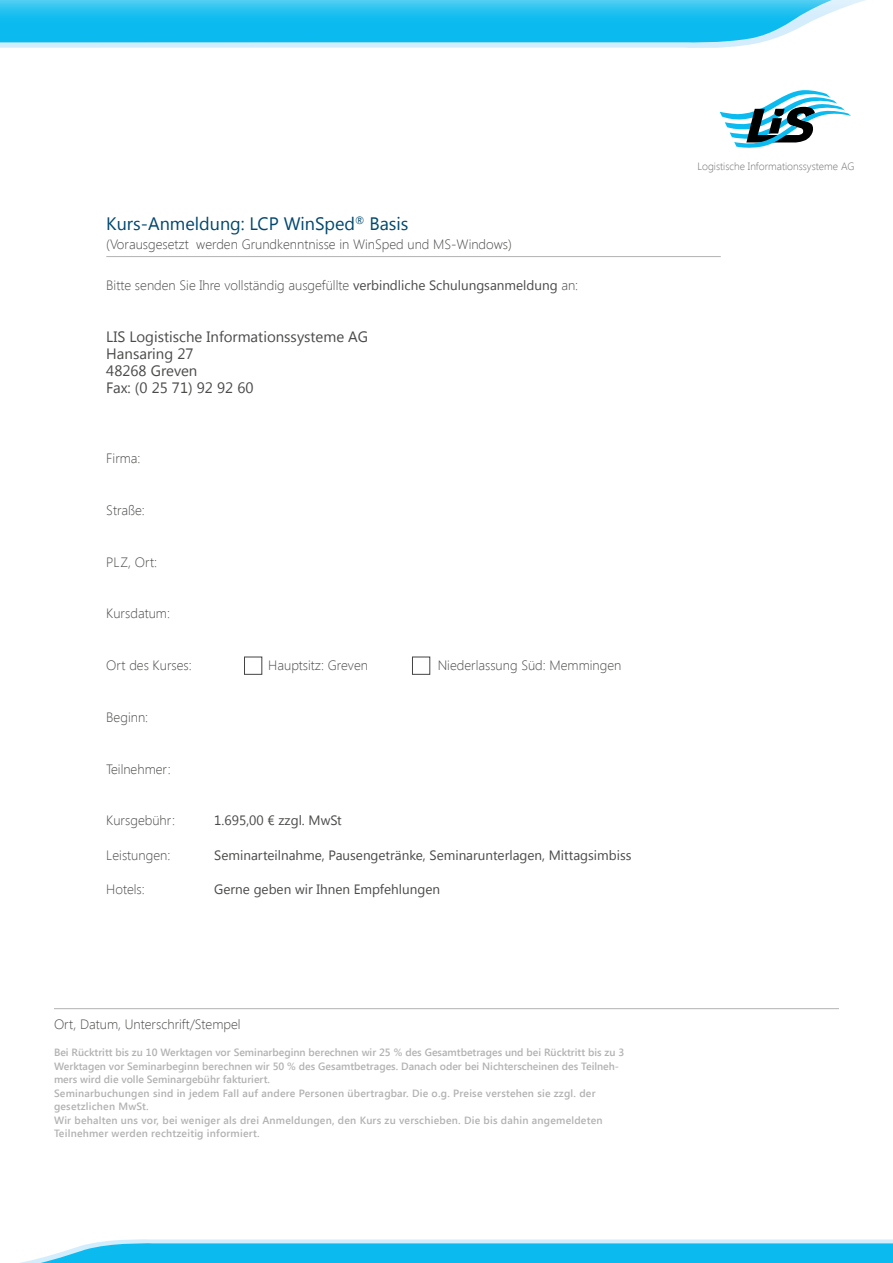
<style>
.page{position:relative;width:893px;height:1263px;background:#fff}
.page>*{position:absolute;margin:0;border:0;box-sizing:border-box;transform-origin:0 0}
.t1{font:18px "Segoe UI";color:#00486f}
.t2{font:15px "Segoe UI";color:#4a4a49}
.t3{font:300 13.5px "Segoe UI";color:#4a4a49}
.t4{font:13.5px "Segoe UI";color:#4a4a49}
.t5{font:600 10.5px/13.5px "Segoe UI";letter-spacing:.02em;color:#b3b2b2}
.t6{font:600 10.5px/13.5px "Segoe UI";color:#b3b2b2}
.t7{font:300 10.5px "Segoe UI";color:#706f6f}
.s1{font-weight:400}
</style>
<div class="page">
<svg style="left:0;top:24px;width:806px;height:24px;background:#44c9f2"></svg>
<svg style="left:0;top:0;width:865px;height:24px;background:#33c5f1"></svg>
<svg style="left:20px;top:1239px;width:873px;height:24px;background:#3dc8f2"></svg>
<svg style="left:720px;top:90px;width:131px;height:58px"></svg>
<hr style="left:106px;top:256px;width:615px;height:1px;background:#b3b2b2">
<hr style="left:54px;top:1008px;width:785px;height:1px;background:#b3b2b2">
<div style="left:244px;top:657px;width:18px;height:18px;border:1px solid #434343"></div>
<div style="left:412px;top:657px;width:18px;height:18px;border:1px solid #434343"></div>
<p class="t1" style="left:106px;top:211px;width:304px">Kurs-Anmeldung: LCP WinSped<sup>®</sup> Basis</p>
<p class="t3" style="left:106px;top:235px;width:407px">(Vorausgesetzt werden Grundkenntnisse in WinSped und MS-Windows)</p>
<p class="t3" style="left:106px;top:276px;width:473px">Bitte senden Sie Ihre vollständig ausgefüllte <span class="s1">verbindliche Schulungsanmeldung</span> an:</p>
<p class="t2" style="left:106px;top:326px;width:263px">LIS Logistische Informationssysteme AG</p>
<p class="t2" style="left:106px;top:343px;width:89px">Hansaring 27</p>
<p class="t2" style="left:106px;top:360px;width:93px">48268 Greven</p>
<p class="t2" style="left:106px;top:378px;width:149px">Fax: (0 25 71) 92 92 60</p>
<p class="t3" style="left:106px;top:449px;width:36px">Firma:</p>
<p class="t3" style="left:106px;top:501px;width:40px">Straße:</p>
<p class="t3" style="left:106px;top:553px;width:52px">PLZ, Ort:</p>
<p class="t3" style="left:106px;top:604px;width:65px">Kursdatum:</p>
<p class="t3" style="left:106px;top:656px;width:87px">Ort des Kurses:</p>
<p class="t3" style="left:268px;top:656px;width:101px">Hauptsitz: Greven</p>
<p class="t3" style="left:438px;top:656px;width:185px">Niederlassung Süd: Memmingen</p>
<p class="t3" style="left:106px;top:708px;width:43px">Beginn:</p>
<p class="t3" style="left:106px;top:760px;width:66px">Teilnehmer:</p>
<p class="t3" style="left:106px;top:811px;width:70px">Kursgebühr:</p>
<p class="t4" style="left:214px;top:811px;width:129px">1.695,00 € zzgl. MwSt</p>
<p class="t3" style="left:106px;top:846px;width:66px">Leistungen:</p>
<p class="t4" style="left:214px;top:846px;width:419px">Seminarteilnahme, Pausengetränke, Seminarunterlagen, Mittagsimbiss</p>
<p class="t3" style="left:106px;top:880px;width:40px">Hotels:</p>
<p class="t4" style="left:214px;top:880px;width:227px">Gerne geben wir Ihnen Empfehlungen</p>
<p class="t3" style="left:54px;top:1015px;width:188px">Ort, Datum, Unterschrift/Stempel</p>
<p class="t6" style="left:54px;top:1045px;width:572px">Bei Rücktritt bis zu 10 Werktagen vor Seminarbeginn berechnen wir 25 % des Gesamtbetrages und bei Rücktritt bis zu 3<br>Werktagen vor Seminarbeginn berechnen wir 50 % des Gesamtbetrages. Danach oder bei Nichterscheinen des Teilneh&shy;mers wird die volle Seminargebühr fakturiert.</p>
<p class="t5" style="left:54px;top:1086px;width:543px">Seminarbuchungen sind in jedem Fall auf andere Personen übertragbar. Die o.g. Preise verstehen sie zzgl. der gesetzlichen MwSt.</p>
<p class="t5" style="left:54px;top:1113px;width:550px">Wir behalten uns vor, bei weniger als drei Anmeldungen, den Kurs zu verschieben. Die bis dahin angemeldeten</p>
<p class="t5" style="left:54px;top:1126px;width:207px">Teilnehmer werden rechtzeitig informiert.</p>
<p class="t7" style="left:697px;top:159px;width:159px">Logistische Informationssysteme AG</p>
</div>
